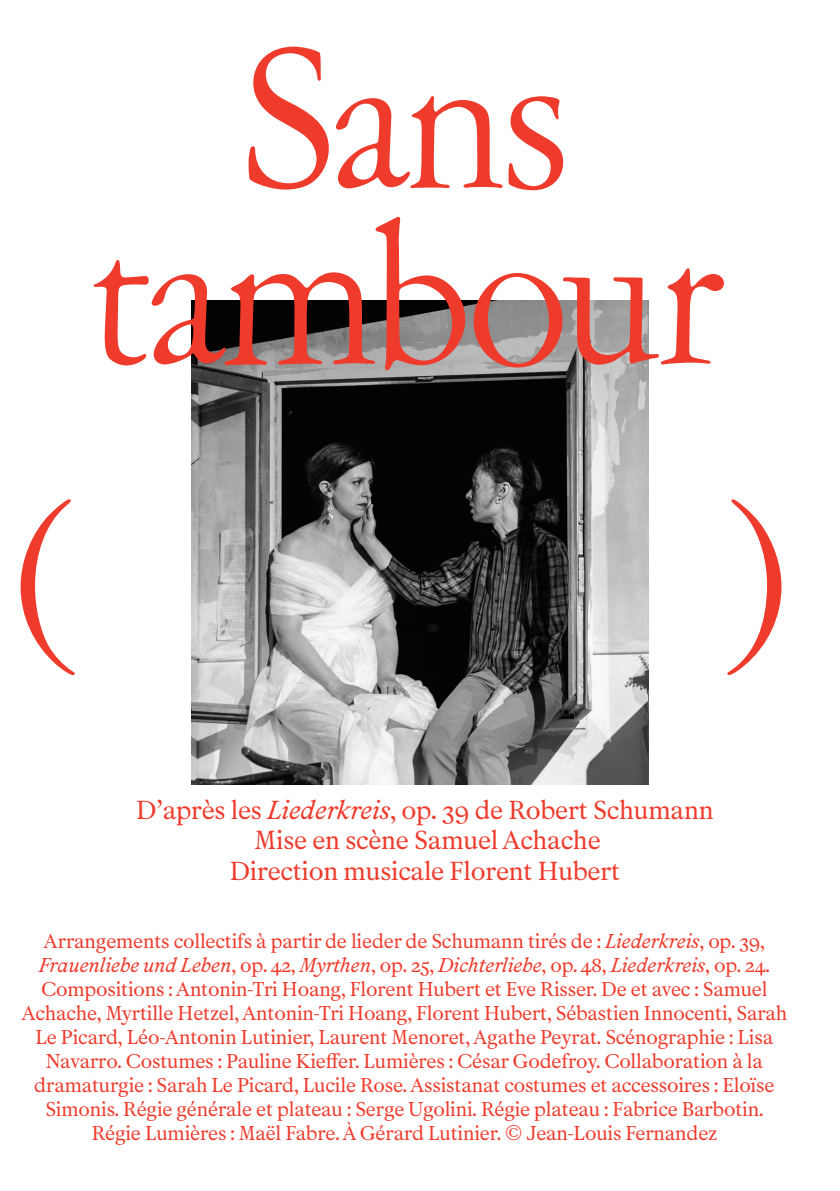
<style>
.page{position:relative;width:840px;height:1191px;background:#fff}
.page>*{position:absolute;margin:0;border:0;box-sizing:border-box;transform-origin:0 0}
.Titre_Livret{font:212.4px "Amsterdamer Gar P";color:#ef3b2c}
.Titre_spectacle{font:205px "Amsterdamer Gar P";letter-spacing:-.01em;color:#ef3b2c}
.Mentions{font:26px/30.6px "Mercure";letter-spacing:-.01em;color:#ef3b2c;text-align:center}
.Mentions-2{font:20px/24px "Mercure";letter-spacing:-.01em;color:#ef3b2c;text-align:center}
.s1{font-style:italic}
</style>
<div class="page">
<img style="left:192px;top:300px;width:455px;height:484px">
<p class="Titre_spectacle" style="left:246px;top:4px;width:322px">Sans</p>
<p class="Titre_spectacle" style="left:90px;top:180px;width:636px">tambour</p>
<p class="Titre_Livret" style="left:14px;top:469px;width:64px">(</p>
<p class="Titre_Livret" style="left:725px;top:469px;width:64px">)</p>
<p class="Mentions" style="left:136px;top:795px;width:578px">D’après les <span class="s1">Liederkreis</span>, op. 39 de Robert Schumann</p>
<p class="Mentions" style="left:229px;top:825px;width:392px">Mise en scène Samuel Achache<br>Direction musicale Florent Hubert</p>
<p class="Mentions-2" style="left:21px;top:929px;width:767px">Arrangements collectifs à partir de lieder de Schumann tirés de : <span class="s1">Liederkreis</span>, op. 39, <span class="s1">Frauenliebe und Leben</span>, op. 42, <span class="s1">Myrthen</span>, op. 25, <span class="s1">Dichterliebe</span>, op. 48, <span class="s1">Liederkreis</span>, op. 24.<br>Compositions : Antonin-Tri Hoang, Florent Hubert et Eve Risser. De et avec : Samuel Achache, Myrtille Hetzel, Antonin-Tri Hoang, Florent Hubert, Sébastien Innocenti, Sarah Le Picard, Léo-Antonin Lutinier, Laurent Menoret, Agathe Peyrat. Scénographie : Lisa Navarro. Costumes : Pauline Kieffer. Lumières : César Godefroy. Collaboration à la dramaturgie : Sarah Le Picard, Lucile Rose. Assistanat costumes et accessoires : Eloïse Simonis. Régie générale et plateau : Serge Ugolini. Régie plateau : Fabrice Barbotin.</p>
<p class="Mentions-2" style="left:92px;top:1121px;width:626px">Régie Lumières : Maël Fabre. À Gérard Lutinier. © Jean-Louis Fernandez</p>
</div>
